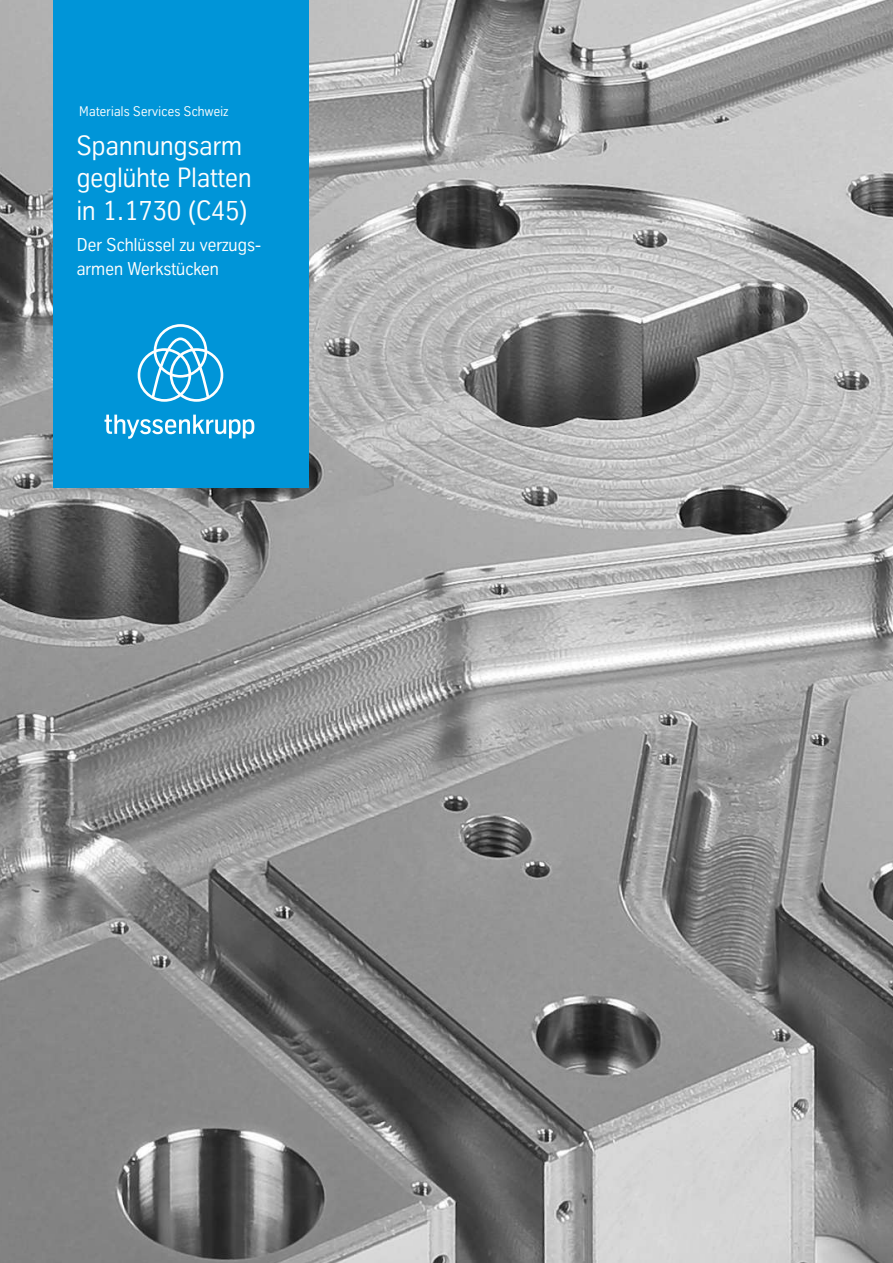
<style>
.page{position:relative;width:893px;height:1263px;background:#fff}
.page>*{position:absolute;margin:0;border:0;box-sizing:border-box;transform-origin:0 0}
.t1{font:27px/32.5px "TK Type";color:#fefefe}
.t2{font:18px/23.7px "TK Type";color:#fefefe}
.t3{font:13.5px "TK Type";letter-spacing:.015em;color:#fefefe}
</style>
<div class="page">
<img style="left:0;top:0;width:893px;height:1263px">
<div style="left:53px;top:0;width:256px;height:487px;background:#0095d8"></div>
<svg style="left:138px;top:324px;width:85px;height:78px"></svg>
<svg style="left:104px;top:415px;width:150px;height:24px"></svg>
<p class="t3" style="left:79px;top:106px;width:151px">Materials Services Schweiz</p>
<p class="t1" style="left:77px;top:131px;width:176px">Spannungsarm geglühte Platten in 1.1730 (C45)</p>
<p class="t2" style="left:77px;top:234px;width:186px">Der Schlüssel zu verzugs&shy;armen Werkstücken</p>
</div>
